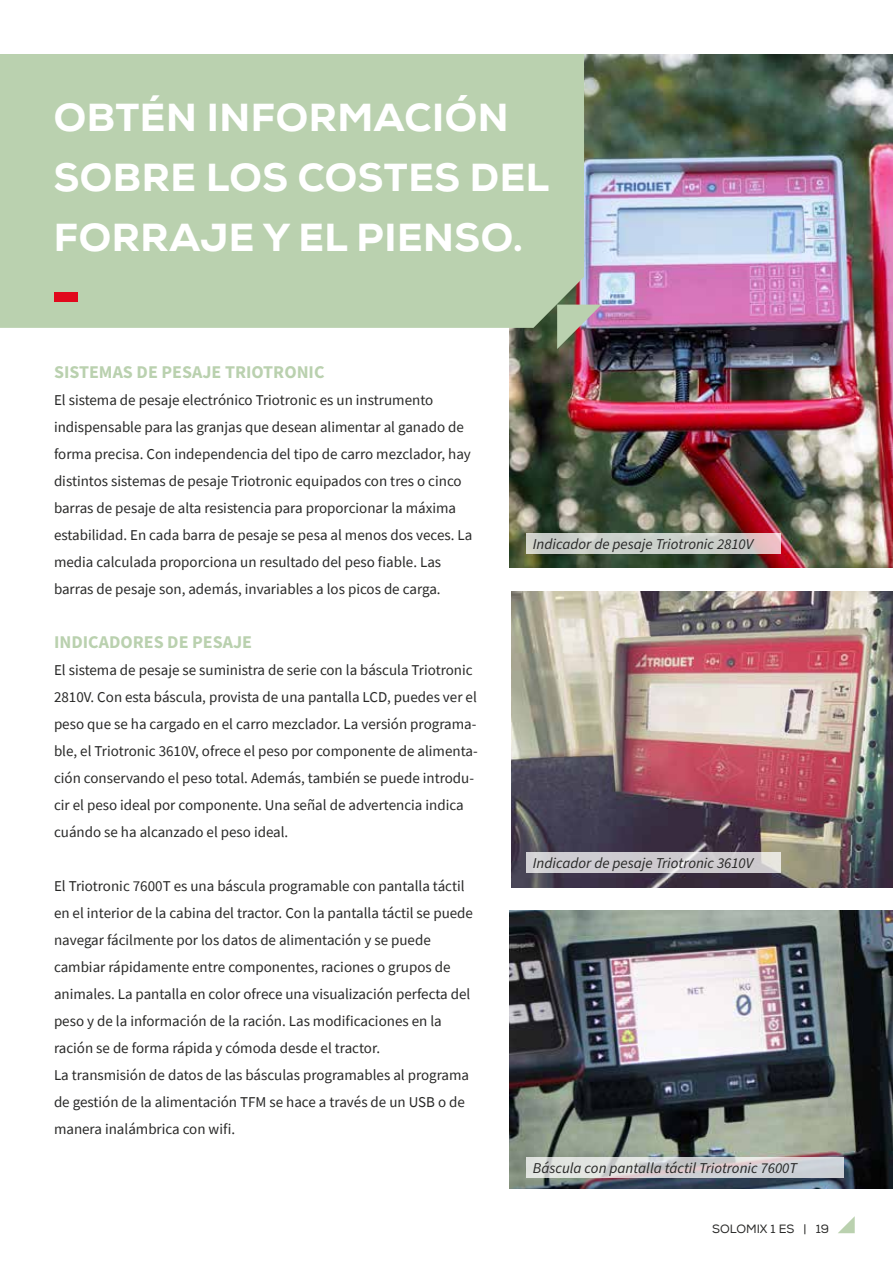
<style>
.page{position:relative;width:893px;height:1263px;background:#fff}
.page>*{position:absolute;margin:0;border:0;box-sizing:border-box;transform-origin:0 0}
.t1{font:800 39px/60px "Nexa";letter-spacing:.015em;color:#fff}
.t2{font:700 18px "Source Sans Pro";color:#bad1af}
.t3{font:15px/27px "Source Sans Pro";color:#282827}
.t4{font:italic 15px "Source Sans Pro";color:#282827}
.t5{font:12px "Nexa";color:#282827}
</style>
<div class="page">
<img style="left:509px;top:54px;width:384px;height:514px">
<div style="left:0;top:54px;width:584px;height:274px;background:#bad1af"></div>
<div style="left:54px;top:292px;width:23px;height:10px;background:#e1081c"></div>
<img style="left:511px;top:592px;width:382px;height:296px">
<svg style="left:557px;top:305px;width:45px;height:44px;background:#9c8e8a"></svg>
<img style="left:509px;top:910px;width:384px;height:278px">
<svg style="left:527px;top:852px;width:254px;height:20px;background:#d0cdd1"></svg>
<svg style="left:527px;top:534px;width:254px;height:20px;background:#cdcdc9"></svg>
<svg style="left:527px;top:1157px;width:317px;height:21px;background:#d5d5d7"></svg>
<svg style="left:838px;top:1216px;width:17px;height:17px"></svg>
<h1 class="t1" style="left:54px;top:87px;width:497px">OBTÉN INFORMACIÓN<br>SOBRE LOS COSTES DEL<br>FORRAJE Y EL PIENSO.</h1>
<p class="t2" style="left:54px;top:360px;width:272px">SISTEMAS DE PESAJE TRIOTRONIC</p>
<p class="t3" style="left:54px;top:386px;width:420px">El sistema de pesaje electrónico Triotronic es un instrumento indispensable para las granjas que desean alimentar al ganado de forma precisa. Con independencia del tipo de carro mezclador, hay distintos sistemas de pesaje Triotronic equipados con tres o cinco barras de pesaje de alta resistencia para proporcionar la máxima estabilidad. En cada barra de pesaje se pesa al menos dos veces. La media calculada proporciona un resultado del peso fiable. Las barras de pesaje son, además, invariables a los picos de carga.</p>
<p class="t2" style="left:54px;top:630px;width:200px">INDICADORES DE PESAJE</p>
<p class="t3" style="left:54px;top:656px;width:425px">El sistema de pesaje se suministra de serie con la báscula Triotronic 2810V. Con esta báscula, provista de una pantalla LCD, puedes ver el peso que se ha cargado en el carro mezclador. La versión programa&shy;ble, el Triotronic 3610V, ofrece el peso por componente de alimenta&shy;ción conservando el peso total. Además, también se puede introdu&shy;cir el peso ideal por componente. Una señal de advertencia indica cuándo se ha alcanzado el peso ideal.</p>
<p class="t3" style="left:54px;top:872px;width:421px">El Triotronic 7600T es una báscula programable con pantalla táctil en el interior de la cabina del tractor. Con la pantalla táctil se puede navegar fácilmente por los datos de alimentación y se puede cambiar rápidamente entre componentes, raciones o grupos de animales. La pantalla en color ofrece una visualización perfecta del peso y de la información de la ración. Las modificaciones en la ración se de forma rápida y cómoda desde el tractor.<br>La transmisión de datos de las básculas programables al programa de gestión de la alimentación TFM se hace a través de un USB o de manera inalámbrica con wifi.</p>
<p class="t4" style="left:533px;top:534px;width:222px">Indicador de pesaje Triotronic 2810V</p>
<p class="t4" style="left:533px;top:853px;width:222px">Indicador de pesaje Triotronic 3610V</p>
<p class="t4" style="left:533px;top:1158px;width:266px">Báscula con pantalla táctil Triotronic 7600T</p>
<p class="t5" style="left:712px;top:1222px;width:119px">SOLOMIX 1 ES | 19</p>
</div>
